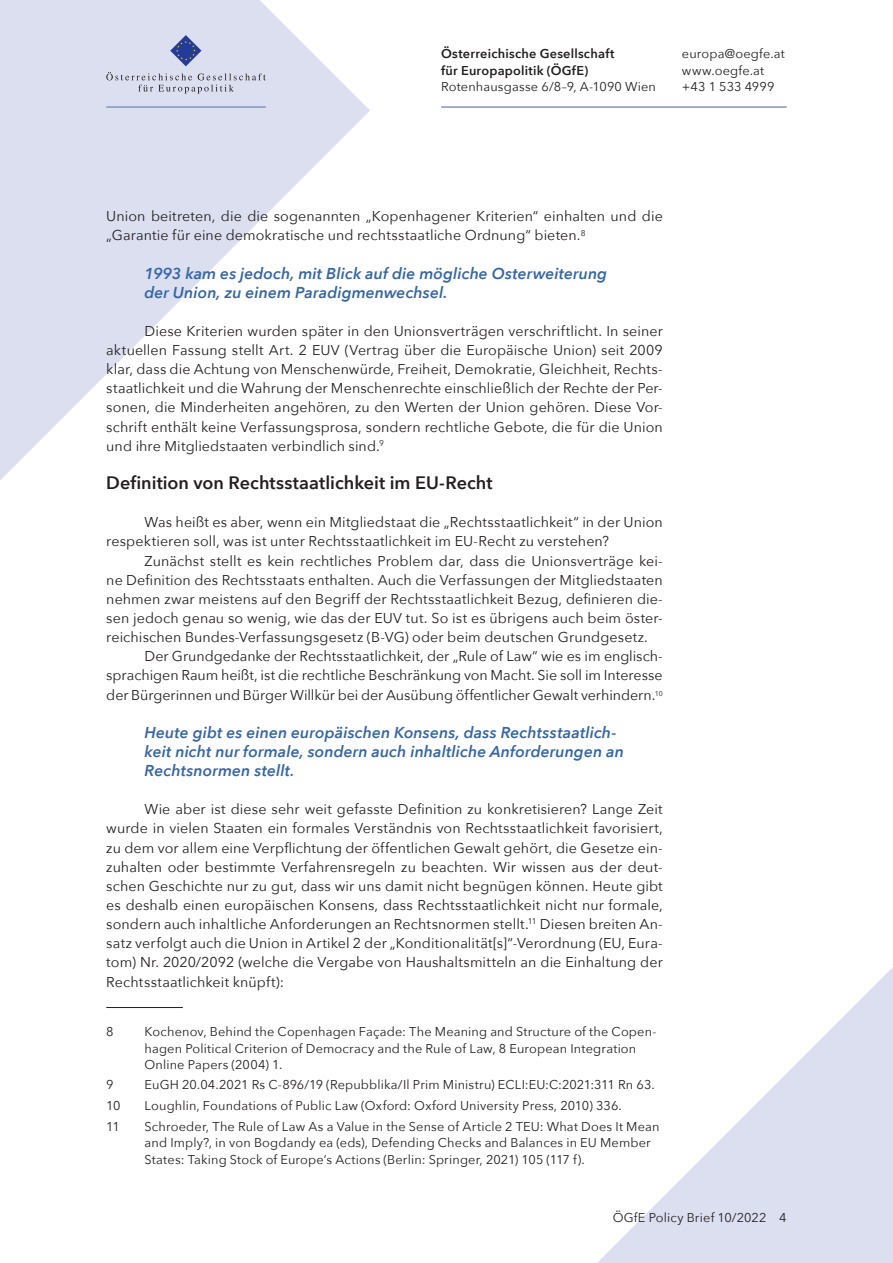
<style>
.page{position:relative;width:893px;height:1263px;background:#fff}
.page>*{position:absolute;margin:0;border:0;box-sizing:border-box;transform-origin:0 0}
.Überschrift_3{font:600 18px "Avenir Next";color:#231f20}
.Zitat{font:italic 600 15.75px/19.2px "Avenir Next";letter-spacing:.005em;color:#3565a9}
.p_einzug{font:14.25px/19.2px "Avenir Next";letter-spacing:.005em;color:#231f20;text-align:justify}
.Fußnoten{font:12.75px/16.5px "Avenir Next";letter-spacing:.01em;color:#231f20}
.p{font:12.75px "Avenir Next";letter-spacing:.015em;color:#231f20}
.p-2{font:600 12.75px/16.5px "Avenir Next";letter-spacing:.02em;color:#231f20}
</style>
<div class="page">
<svg style="left:0;top:0;width:370px;height:480px;fill:#dbdfef"></svg>
<svg style="left:597px;top:967px;width:296px;height:296px"></svg>
<hr style="left:441px;top:106px;width:346px;height:2px;background:#8493c4">
<hr style="left:106px;top:106px;width:160px;height:2px;background:#8493c4">
<svg style="left:170px;top:35px;width:31px;height:31px"></svg>
<svg style="left:106px;top:72px;width:160px;height:22px;background:#c9cddb"></svg>
<hr style="left:106px;top:1007px;width:77px;height:1px;background:#231f20">
<p class="p-2" style="left:441px;top:45px;width:175px">Österreichische Gesellschaft für Europapolitik (ÖGfE)</p>
<p class="p" style="left:441px;top:76px;width:216px">Rotenhausgasse 6/8–9, A-1090 Wien</p>
<p class="p" style="left:682px;top:43px;width:104px">europa@oegfe.at</p>
<p class="p" style="left:682px;top:60px;width:84px">www.oegfe.at</p>
<p class="p" style="left:682px;top:76px;width:94px">+43 1 533 4999</p>
<p class="p_einzug" style="left:106px;top:206px;width:558px">Union beitreten, die die sogenannten „Kopenhagener Kriterien“ einhalten und die „Garantie für eine demokratische und rechtsstaatliche Ordnung“ bieten.<sup>8</sup></p>
<p class="Zitat" style="left:145px;top:263px;width:464px">1993 kam es jedoch, mit Blick auf die mögliche Osterweiterung der Union, zu einem Paradigmenwechsel.</p>
<p class="p_einzug" style="left:106px;top:321px;width:558px;text-indent:38px">Diese Kriterien wurden später in den Unionsverträgen verschriftlicht. In seiner aktuellen Fassung stellt Art. 2 EUV (Vertrag über die Europäische Union) seit 2009 klar, dass die Achtung von Menschenwürde, Freiheit, Demokratie, Gleichheit, Rechts&shy;staatlichkeit und die Wahrung der Menschenrechte einschließlich der Rechte der Per&shy;sonen, die Minderheiten angehören, zu den Werten der Union gehören. Diese Vor&shy;schrift enthält keine Verfassungsprosa, sondern rechtliche Gebote, die für die Union und ihre Mitgliedstaaten verbindlich sind.<sup>9</sup></p>
<p class="Überschrift_3" style="left:106px;top:467px;width:388px">Definition von Rechtsstaatlichkeit im EU-Recht</p>
<p class="p_einzug" style="left:106px;top:512px;width:558px;text-indent:38px">Was heißt es aber, wenn ein Mitgliedstaat die „Rechtsstaatlichkeit“ in der Union respektieren soll, was ist unter Rechtsstaatlichkeit im EU-Recht zu verstehen?</p>
<p class="p_einzug" style="left:106px;top:550px;width:558px;text-indent:38px">Zunächst stellt es kein rechtliches Problem dar, dass die Unionsverträge kei&shy;ne Definition des Rechtsstaats enthalten. Auch die Verfassungen der Mitgliedstaaten nehmen zwar meistens auf den Begriff der Rechtsstaatlichkeit Bezug, definieren die&shy;sen jedoch genau so wenig, wie das der EUV tut. So ist es übrigens auch beim öster&shy;reichischen Bundes-Verfassungsgesetz (B-VG) oder beim deutschen Grundgesetz.</p>
<p class="p_einzug" style="left:106px;top:646px;width:558px;text-indent:38px">Der Grundgedanke der Rechtsstaatlichkeit, der „Rule of Law“ wie es im englisch&shy;sprachigen Raum heißt, ist die rechtliche Beschränkung von Macht. Sie soll im Interesse der Bürgerinnen und Bürger Willkür bei der Ausübung öffentlicher Gewalt verhindern.<sup>10</sup></p>
<p class="Zitat" style="left:145px;top:722px;width:481px">Heute gibt es einen europäischen Konsens, dass Rechtsstaatlich&shy;keit nicht nur formale, sondern auch inhaltliche Anforderungen an<br>Rechtsnormen stellt.</p>
<p class="p_einzug" style="left:106px;top:799px;width:558px;text-indent:38px">Wie aber ist diese sehr weit gefasste Definition zu konkretisieren? Lange Zeit wurde in vielen Staaten ein formales Verständnis von Rechtsstaatlichkeit favorisiert, zu dem vor allem eine Verpflichtung der öffentlichen Gewalt gehört, die Gesetze ein&shy;zuhalten oder bestimmte Verfahrensregeln zu beachten. Wir wissen aus der deut&shy;schen Geschichte nur zu gut, dass wir uns damit nicht begnügen können. Heute gibt es deshalb einen europäischen Konsens, dass Rechtsstaatlichkeit nicht nur formale, sondern auch inhaltliche Anforderungen an Rechtsnormen stellt.<sup>11</sup> Diesen breiten An&shy;satz verfolgt auch die Union in Artikel 2 der „Konditionalität[s]“-Verordnung (EU, Eura&shy;tom) Nr. 2020/2092 (welche die Vergabe von Haushaltsmitteln an die Einhaltung der Rechtsstaatlichkeit knüpft):</p>
<p class="Fußnoten" style="left:106px;top:1023px;width:9px">8</p>
<p class="Fußnoten" style="left:145px;top:1023px;width:513px">Kochenov, Behind the Copenhagen Façade: The Meaning and Structure of the Copen&shy;hagen Political Criterion of Democracy and the Rule of Law, 8 European Integration<br>Online Papers (2004) 1.</p>
<p class="Fußnoten" style="left:106px;top:1076px;width:9px">9</p>
<p class="Fußnoten" style="left:145px;top:1076px;width:512px">EuGH 20.04.2021 Rs C-896/19 (Repubblika/Il Prim Ministru) ECLI:EU:C:2021:311 Rn 63.</p>
<p class="Fußnoten" style="left:106px;top:1097px;width:16px">10</p>
<p class="Fußnoten" style="left:145px;top:1097px;width:479px">Loughlin, Foundations of Public Law (Oxford: Oxford University Press, 2010) 336.</p>
<p class="Fußnoten" style="left:106px;top:1117px;width:15px">11</p>
<p class="Fußnoten" style="left:145px;top:1117px;width:516px">Schroeder, The Rule of Law As a Value in the Sense of Article 2 TEU: What Does It Mean and Imply?, in von Bogdandy ea (eds), Defending Checks and Balances in EU Member<br>States: Taking Stock of Europe’s Actions (Berlin: Springer, 2021) 105 (117 f).</p>
<p class="Fußnoten" style="left:613px;top:1208px;width:175px">ÖGfE Policy Brief 10/2022 4</p>
</div>
